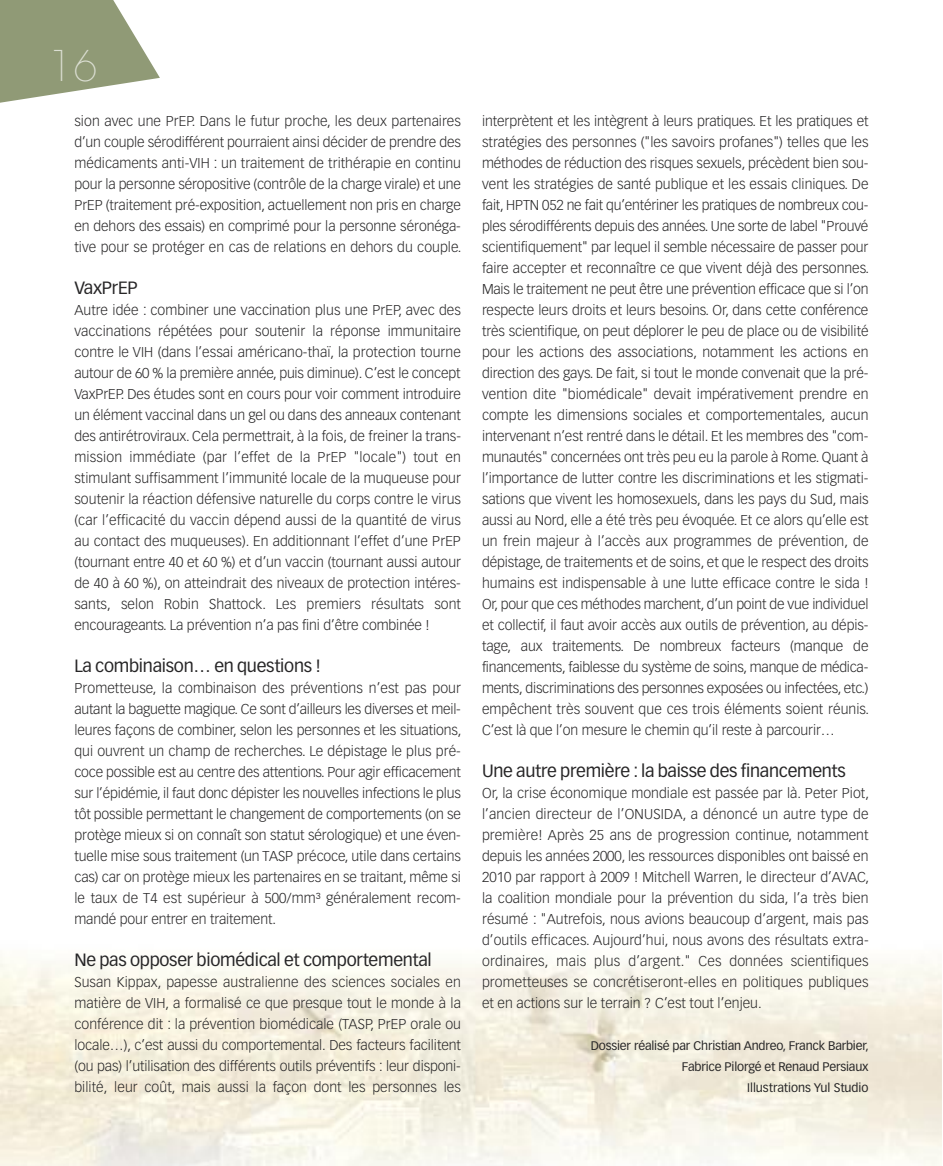
<style>
.page{position:relative;width:943px;height:1166px;background:#fff}
.page>*{position:absolute;margin:0;border:0;box-sizing:border-box;transform-origin:0 0}
.t1{font:200 42px "Avant Garde";color:#dbded2}
.t2{font:17.5px "Vectora LH";letter-spacing:-.015em;color:#272627}
.t3{font:300 14px/21px "Vectora LH";color:#272627;text-align:justify}
.t4{font:12.25px/21px "Vectora LH";letter-spacing:-.015em;color:#272627;text-align:right}
</style>
<div class="page">
<svg style="left:0;top:0;width:160px;height:103px"></svg>
<h1 class="t1" style="left:50px;top:50px;width:49px">16</h1>
<p class="t3" style="left:74px;top:111px;width:388px">sion avec une PrEP. Dans le futur proche, les deux partenaires d’un couple sérodifférent pourraient ainsi décider de prendre des médicaments anti-VIH : un traitement de trithérapie en continu pour la personne séropositive (contrôle de la charge virale) et une PrEP (traitement pré-exposition, actuellement non pris en charge en dehors des essais) en comprimé pour la personne séronéga&shy;tive pour se protéger en cas de relations en dehors du couple.</p>
<p class="t2" style="left:74px;top:280px;width:65px">VaxPrEP</p>
<p class="t3" style="left:74px;top:300px;width:388px">Autre idée : combiner une vaccination plus une PrEP, avec des vaccinations répétées pour soutenir la réponse immunitaire contre le VIH (dans l’essai américano-thaï, la protection tourne autour de 60 % la première année, puis diminue). C’est le concept VaxPrEP. Des études sont en cours pour voir comment introduire un élément vaccinal dans un gel ou dans des anneaux contenant des antirétroviraux. Cela permettrait, à la fois, de freiner la trans&shy;mission immédiate (par l’effet de la PrEP "locale") tout en stimulant suffisamment l’immunité locale de la muqueuse pour soutenir la réaction défensive naturelle du corps contre le virus (car l’efficacité du vaccin dépend aussi de la quantité de virus au contact des muqueuses). En additionnant l’effet d’une PrEP (tournant entre 40 et 60 %) et d’un vaccin (tournant aussi autour de 40 à 60 %), on atteindrait des niveaux de protection intéres&shy;sants, selon Robin Shattock. Les premiers résultats sont encourageants. La prévention n’a pas fini d’être combinée !</p>
<p class="t2" style="left:74px;top:658px;width:248px">La combinaison… en questions !</p>
<p class="t3" style="left:74px;top:678px;width:388px">Prometteuse, la combinaison des préventions n’est pas pour autant la baguette magique. Ce sont d’ailleurs les diverses et meil&shy;leures façons de combiner, selon les personnes et les situations, qui ouvrent un champ de recherches. Le dépistage le plus pré&shy;coce possible est au centre des attentions. Pour agir efficacement sur l’épidémie, il faut donc dépister les nouvelles infections le plus tôt possible permettant le changement de comportements (on se protège mieux si on connaît son statut sérologique) et une éven&shy;tuelle mise sous traitement (un TASP précoce, utile dans certains cas) car on protège mieux les partenaires en se traitant, même si le taux de T4 est supérieur à 500/mm³ généralement recom&shy;mandé pour entrer en traitement.</p>
<p class="t2" style="left:74px;top:952px;width:359px">Ne pas opposer biomédical et comportemental</p>
<p class="t3" style="left:74px;top:972px;width:388px">Susan Kippax, papesse australienne des sciences sociales en matière de VIH, a formalisé ce que presque tout le monde à la conférence dit : la prévention biomédicale (TASP, PrEP orale ou locale…), c’est aussi du comportemental. Des facteurs facilitent (ou pas) l’utilisation des différents outils préventifs : leur disponi&shy;bilité, leur coût, mais aussi la façon dont les personnes les</p>
<p class="t3" style="left:482px;top:111px;width:388px">interprètent et les intègrent à leurs pratiques. Et les pratiques et stratégies des personnes ("les savoirs profanes") telles que les méthodes de réduction des risques sexuels, précèdent bien sou&shy;vent les stratégies de santé publique et les essais cliniques. De fait, HPTN 052 ne fait qu’entériner les pratiques de nombreux cou&shy;ples sérodifférents depuis des années. Une sorte de label "Prouvé scientifiquement" par lequel il semble nécessaire de passer pour faire accepter et reconnaître ce que vivent déjà des personnes.<br>Mais le traitement ne peut être une prévention efficace que si l’on respecte leurs droits et leurs besoins. Or, dans cette conférence très scientifique, on peut déplorer le peu de place ou de visibilité pour les actions des associations, notamment les actions en direction des gays. De fait, si tout le monde convenait que la pré&shy;vention dite "biomédicale" devait impérativement prendre en compte les dimensions sociales et comportementales, aucun intervenant n’est rentré dans le détail. Et les membres des "com&shy;munautés" concernées ont très peu eu la parole à Rome. Quant à l’importance de lutter contre les discriminations et les stigmati&shy;sations que vivent les homosexuels, dans les pays du Sud, mais aussi au Nord, elle a été très peu évoquée. Et ce alors qu’elle est un frein majeur à l’accès aux programmes de prévention, de dépistage, de traitements et de soins, et que le respect des droits humains est indispensable à une lutte efficace contre le sida !<br>Or, pour que ces méthodes marchent, d’un point de vue individuel et collectif, il faut avoir accès aux outils de prévention, au dépis&shy;tage, aux traitements. De nombreux facteurs (manque de financements, faiblesse du système de soins, manque de médica&shy;ments, discriminations des personnes exposées ou infectées, etc.) empêchent très souvent que ces trois éléments soient réunis.<br>C’est là que l’on mesure le chemin qu’il reste à parcourir…</p>
<p class="t2" style="left:482px;top:763px;width:365px">Une autre première : la baisse des financements</p>
<p class="t3" style="left:482px;top:783px;width:388px">Or, la crise économique mondiale est passée par là. Peter Piot, l’ancien directeur de l’ONUSIDA, a dénoncé un autre type de première! Après 25 ans de progression continue, notamment depuis les années 2000, les ressources disponibles ont baissé en 2010 par rapport à 2009 ! Mitchell Warren, le directeur d’AVAC, la coalition mondiale pour la prévention du sida, l’a très bien résumé : "Autrefois, nous avions beaucoup d’argent, mais pas d’outils efficaces. Aujourd’hui, nous avons des résultats extra&shy;ordinaires, mais plus d’argent." Ces données scientifiques prometteuses se concrétiseront-elles en politiques publiques et en actions sur le terrain ? C’est tout l’enjeu.</p>
<p class="t4" style="left:591px;top:1036px;width:279px">Dossier réalisé par Christian Andreo, Franck Barbier,<br>Fabrice Pilorgé et Renaud Persiaux<br>Illustrations Yul Studio</p>
</div>
